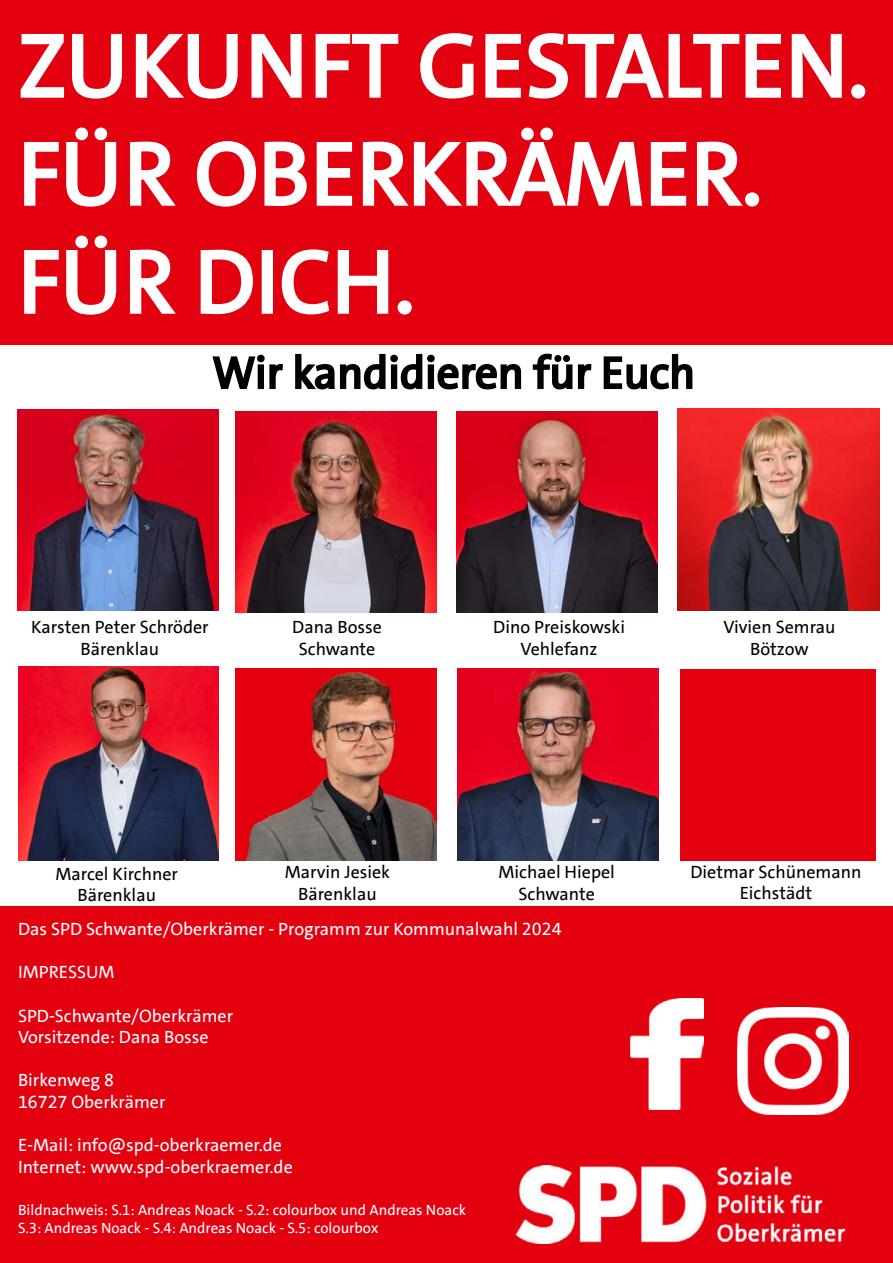
<style>
.page{position:relative;width:893px;height:1263px;background:#e3000f}
.page>*{position:absolute;margin:0;border:0;box-sizing:border-box;transform-origin:0 0}
.t1{font:90px/108px "SPD The Sans";color:#fff}
.t2{font:45px "SPD The Sans";color:#000}
.t3{font:18px/21.6px "SPD The Sans";color:#fff}
.t4{font:18px/21.6px "SPD The Sans";color:#000;text-align:center}
.t5{font:15px/18px "SPD The Sans";color:#fff}
</style>
<div class="page">
<svg style="left:20px;top:34px;width:102px;height:65px"></svg>
<svg style="left:135px;top:34px;width:103px;height:65px"></svg>
<svg style="left:251px;top:34px;width:51px;height:64px"></svg>
<svg style="left:315px;top:34px;width:84px;height:64px"></svg>
<svg style="left:420px;top:33px;width:54px;height:66px"></svg>
<svg style="left:485px;top:33px;width:296px;height:66px"></svg>
<svg style="left:791px;top:34px;width:51px;height:64px"></svg>
<svg style="left:851px;top:84px;width:15px;height:15px"></svg>
<svg style="left:24px;top:127px;width:93px;height:80px"></svg>
<svg style="left:130px;top:141px;width:46px;height:65px"></svg>
<svg style="left:196px;top:141px;width:111px;height:66px"></svg>
<svg style="left:316px;top:142px;width:37px;height:64px"></svg>
<svg style="left:362px;top:127px;width:325px;height:79px"></svg>
<svg style="left:697px;top:141px;width:63px;height:66px"></svg>
<svg style="left:24px;top:235px;width:93px;height:80px"></svg>
<svg style="left:130px;top:249px;width:46px;height:65px"></svg>
<svg style="left:200px;top:249px;width:53px;height:66px"></svg>
<div style="left:262px;top:250px;width:11px;height:64px;border:3px solid #fff"></div>
<svg style="left:281px;top:249px;width:131px;height:66px"></svg>
<img style="left:630px;top:998px;width:74px;height:111px">
<img style="left:738px;top:1007px;width:110px;height:107px">
<img style="left:515px;top:1165px;width:331px;height:78px">
<div style="left:0;top:345px;width:893px;height:561px;background:#fff"></div>
<img style="left:236px;top:411px;width:201px;height:201px">
<img style="left:456px;top:411px;width:201px;height:201px">
<img style="left:678px;top:409px;width:201px;height:201px">
<img style="left:18px;top:667px;width:200px;height:194px">
<img style="left:236px;top:669px;width:201px;height:192px">
<img style="left:458px;top:669px;width:201px;height:192px">
<img style="left:17px;top:410px;width:201px;height:200px">
<svg style="left:211px;top:354px;width:73px;height:58px"></svg>
<svg style="left:295px;top:353px;width:227px;height:37px"></svg>
<svg style="left:532px;top:353px;width:60px;height:37px"></svg>
<svg style="left:603px;top:353px;width:90px;height:37px"></svg>
<div style="left:680px;top:669px;width:196px;height:192px;background:#e3000f"></div>
<h1 class="t1" style="left:18px;top:13px;width:852px">ZUKUNFT GESTALTEN.<br>FÜR OBERKRÄMER.<br>FÜR DICH.</h1>
<h2 class="t2" style="left:212px;top:344px;width:484px">Wir kandidieren für Euch</h2>
<p class="t4" style="left:31px;top:617px;width:179px">Karsten Peter Schröder<br>Bärenklau</p>
<p class="t4" style="left:292px;top:617px;width:91px">Dana Bosse<br>Schwante</p>
<p class="t4" style="left:493px;top:617px;width:133px">Dino Preiskowski<br>Vehlefanz</p>
<p class="t4" style="left:723px;top:617px;width:114px">Vivien Semrau<br>Bötzow</p>
<p class="t4" style="left:55px;top:863px;width:124px">Marcel Kirchner<br>Bärenklau</p>
<p class="t4" style="left:285px;top:861px;width:107px">Marvin Jesiek<br>Bärenklau</p>
<p class="t4" style="left:499px;top:861px;width:118px">Michael Hiepel<br>Schwante</p>
<p class="t4" style="left:690px;top:861px;width:173px">Dietmar Schünemann<br>Eichstädt</p>
<p class="t3" style="left:18px;top:918px;width:545px">Das SPD Schwante/Oberkrämer - Programm zur Kommunalwahl 2024</p>
<p class="t3" style="left:18px;top:961px;width:98px">IMPRESSUM</p>
<p class="t3" style="left:18px;top:1005px;width:217px">SPD-Schwante/Oberkrämer<br>Vorsitzende: Dana Bosse</p>
<p class="t3" style="left:18px;top:1069px;width:149px">Birkenweg 8<br>16727 Oberkrämer</p>
<p class="t3" style="left:18px;top:1134px;width:276px">E-Mail: info@spd-oberkraemer.de<br>Internet: www.spd-oberkraemer.de</p>
<p class="t5" style="left:18px;top:1200px;width:450px">Bildnachweis: S.1: Andreas Noack - S.2: colourbox und Andreas Noack<br>S.3: Andreas Noack - S.4: Andreas Noack - S.5: colourbox</p>
</div>
